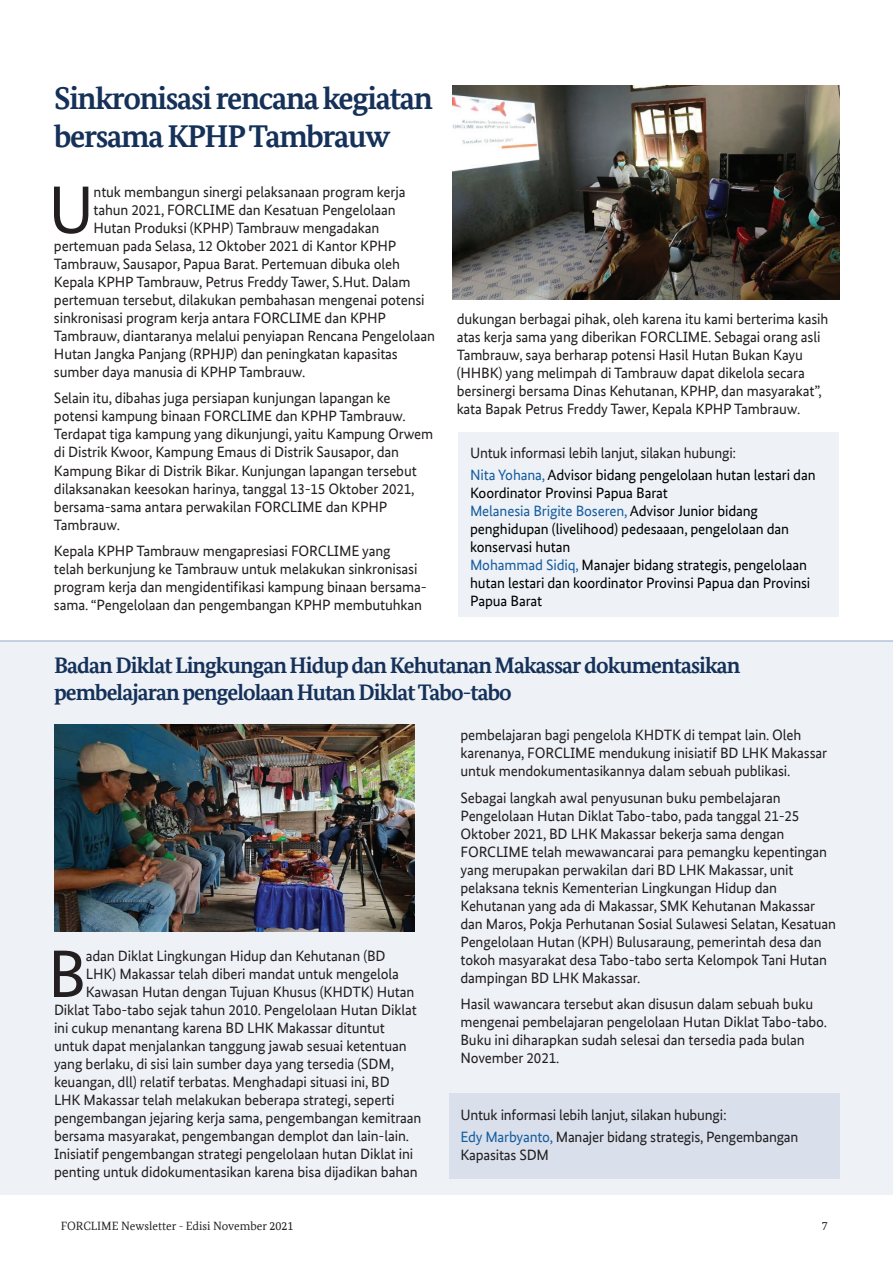
<style>
.page{position:relative;width:893px;height:1263px;background:#fff}
.page>*{position:absolute;margin:0;border:0;box-sizing:border-box;transform-origin:0 0}
.t1{font:67.2px "Bundes Sans Office";color:#231f20}
.t2{font:700 31.5px/37.8px "Bundes Serif Office";letter-spacing:-.04em;color:#153159}
.t3{font:700 22.5px/27px "Bundes Serif Office";letter-spacing:-.04em;color:#153159}
.t4{font:15px/18px "Bundes Sans Office";letter-spacing:-.01em;color:#231f20}
.t5{font:15px/18px "Bundes Sans Office";letter-spacing:-.01em;color:#000}
.t6{font:12px "Bundes Serif Office";color:#231f20}
.s1{color:#175d9e}
.s2{color:#000}
</style>
<div class="page">
<div style="left:0;top:640px;width:893px;height:555px;background:#eef2f7"></div>
<div style="left:458px;top:433px;width:381px;height:184px;background:#eef2f7"></div>
<div style="left:449px;top:1094px;width:391px;height:85px;background:#d9e0ec"></div>
<img style="left:452px;top:85px;width:388px;height:215px">
<img style="left:54px;top:724px;width:360px;height:207px">
<hr style="left:0;top:640px;width:893px;height:2px;background:#b6c4db">
<h2 class="t2" style="left:54px;top:80px;width:380px">Sinkronisasi rencana kegiatan bersama KPHP Tambrauw</h2>
<h1 class="t1" style="left:48px;top:172px;width:48px">U</h1>
<p class="t4" style="left:94px;top:183px;width:313px">ntuk membangun sinergi pelaksanaan program kerja</p>
<p class="t4" style="left:94px;top:201px;width:304px">tahun 2021, FORCLIME dan Kesatuan Pengelolaan</p>
<p class="t4" style="left:94px;top:219px;width:287px">Hutan Produksi (KPHP) Tambrauw mengadakan</p>
<p class="t4" style="left:54px;top:237px;width:344px">pertemuan pada Selasa, 12 Oktober 2021 di Kantor KPHP</p>
<p class="t4" style="left:54px;top:255px;width:348px">Tambrauw, Sausapor, Papua Barat. Pertemuan dibuka oleh</p>
<p class="t4" style="left:54px;top:273px;width:358px">Kepala KPHP Tambrauw, Petrus Freddy Tawer, S.Hut. Dalam</p>
<p class="t4" style="left:54px;top:291px;width:372px">pertemuan tersebut, dilakukan pembahasan mengenai potensi</p>
<p class="t4" style="left:54px;top:309px;width:334px">sinkronisasi program kerja antara FORCLIME dan KPHP</p>
<p class="t4" style="left:54px;top:327px;width:382px">Tambrauw, diantaranya melalui penyiapan Rencana Pengelolaan</p>
<p class="t4" style="left:54px;top:345px;width:345px">Hutan Jangka Panjang (RPHJP) dan peningkatan kapasitas</p>
<p class="t4" style="left:54px;top:363px;width:253px">sumber daya manusia di KPHP Tambrauw.</p>
<p class="t4" style="left:54px;top:389px;width:381px">Selain itu, dibahas juga persiapan kunjungan lapangan ke potensi kampung binaan FORCLIME dan KPHP Tambrauw.<br>Terdapat tiga kampung yang dikunjungi, yaitu Kampung Orwem di Distrik Kwoor, Kampung Emaus di Distrik Sausapor, dan Kampung Bikar di Distrik Bikar. Kunjungan lapangan tersebut dilaksanakan keesokan harinya, tanggal 13-15 Oktober 2021, bersama-sama antara perwakilan FORCLIME dan KPHP Tambrauw.</p>
<p class="t4" style="left:54px;top:542px;width:374px">Kepala KPHP Tambrauw mengapresiasi FORCLIME yang<br>telah berkunjung ke Tambrauw untuk melakukan sinkronisasi program kerja dan mengidentifikasi kampung binaan bersama&shy;sama. “Pengelolaan dan pengembangan KPHP membutuhkan</p>
<p class="t4" style="left:457px;top:310px;width:373px">dukungan berbagai pihak, oleh karena itu kami berterima kasih atas kerja sama yang diberikan FORCLIME. Sebagai orang asli Tambrauw, saya berharap potensi Hasil Hutan Bukan Kayu (HHBK) yang melimpah di Tambrauw dapat dikelola secara bersinergi bersama Dinas Kehutanan, KPHP, dan masyarakat”, kata Bapak Petrus Freddy Tawer, Kepala KPHP Tambrauw.</p>
<p class="t4" style="left:470px;top:442px;width:347px;line-height:22.2px">Untuk informasi lebih lanjut, silakan hubungi:<br><span class="s1">Nita Yohana,</span> <span class="s2">Advisor bidang pengelolaan hutan lestari dan</span></p>
<p class="t5" style="left:470px;top:484px;width:342px">Koordinator Provinsi Papua Barat<br><span class="s1">Melanesia Brigite Boseren,</span> Advisor Junior bidang penghidupan (livelihood) pedesaaan, pengelolaan dan konservasi hutan<br><span class="s1">Mohammad Sidiq,</span> Manajer bidang strategis, pengelolaan hutan lestari dan koordinator Provinsi Papua dan Provinsi Papua Barat</p>
<h3 class="t3" style="left:54px;top:651px;width:688px">Badan Diklat Lingkungan Hidup dan Kehutanan Makassar dokumentasikan pembelajaran pengelolaan Hutan Diklat Tabo-tabo</h3>
<h1 class="t1" style="left:48px;top:936px;width:40px">B</h1>
<p class="t4" style="left:86px;top:947px;width:301px">adan Diklat Lingkungan Hidup dan Kehutanan (BD</p>
<p class="t4" style="left:86px;top:965px;width:315px">LHK) Makassar telah diberi mandat untuk mengelola</p>
<p class="t4" style="left:86px;top:983px;width:330px">Kawasan Hutan dengan Tujuan Khusus (KHDTK) Hutan</p>
<p class="t4" style="left:54px;top:1001px;width:364px">Diklat Tabo-tabo sejak tahun 2010. Pengelolaan Hutan Diklat</p>
<p class="t4" style="left:54px;top:1019px;width:332px">ini cukup menantang karena BD LHK Makassar dituntut</p>
<p class="t4" style="left:54px;top:1037px;width:354px">untuk dapat menjalankan tanggung jawab sesuai ketentuan</p>
<p class="t4" style="left:54px;top:1055px;width:342px">yang berlaku, di sisi lain sumber daya yang tersedia (SDM,</p>
<p class="t4" style="left:54px;top:1073px;width:337px">keuangan, dll) relatif terbatas. Menghadapi situasi ini, BD</p>
<p class="t4" style="left:54px;top:1091px;width:342px">LHK Makassar telah melakukan beberapa strategi, seperti</p>
<p class="t4" style="left:54px;top:1109px;width:369px">pengembangan jejaring kerja sama, pengembangan kemitraan</p>
<p class="t4" style="left:54px;top:1127px;width:357px">bersama masyarakat, pengembangan demplot dan lain-lain.</p>
<p class="t4" style="left:54px;top:1145px;width:361px">Inisiatif pengembangan strategi pengelolaan hutan Diklat ini</p>
<p class="t4" style="left:54px;top:1163px;width:365px">penting untuk didokumentasikan karena bisa dijadikan bahan</p>
<p class="t4" style="left:460px;top:726px;width:368px">pembelajaran bagi pengelola KHDTK di tempat lain. Oleh karenanya, FORCLIME mendukung inisiatif BD LHK Makassar untuk mendokumentasikannya dalam sebuah publikasi.</p>
<p class="t4" style="left:460px;top:789px;width:377px">Sebagai langkah awal penyusunan buku pembelajaran Pengelolaan Hutan Diklat Tabo-tabo, pada tanggal 21-25<br>Oktober 2021, BD LHK Makassar bekerja sama dengan FORCLIME telah mewawancarai para pemangku kepentingan yang merupakan perwakilan dari BD LHK Makassar, unit pelaksana teknis Kementerian Lingkungan Hidup dan Kehutanan yang ada di Makassar, SMK Kehutanan Makassar dan Maros, Pokja Perhutanan Sosial Sulawesi Selatan, Kesatuan Pengelolaan Hutan (KPH) Bulusaraung, pemerintah desa dan tokoh masyarakat desa Tabo-tabo serta Kelompok Tani Hutan dampingan BD LHK Makassar.</p>
<p class="t4" style="left:460px;top:995px;width:368px">Hasil wawancara tersebut akan disusun dalam sebuah buku mengenai pembelajaran pengelolaan Hutan Diklat Tabo-tabo.<br>Buku ini diharapkan sudah selesai dan tersedia pada bulan November 2021.</p>
<p class="t4" style="left:460px;top:1103px;width:339px;line-height:22.2px">Untuk informasi lebih lanjut, silakan hubungi:<br><span class="s1">Edy Marbyanto,</span> Manajer bidang strategis, Pengembangan</p>
<p class="t4" style="left:460px;top:1146px;width:90px">Kapasitas SDM</p>
<p class="t6" style="left:61px;top:1219px;width:234px">FORCLIME Newsletter - Edisi November 2021</p>
<p class="t6" style="left:822px;top:1219px;width:7px">7</p>
</div>
